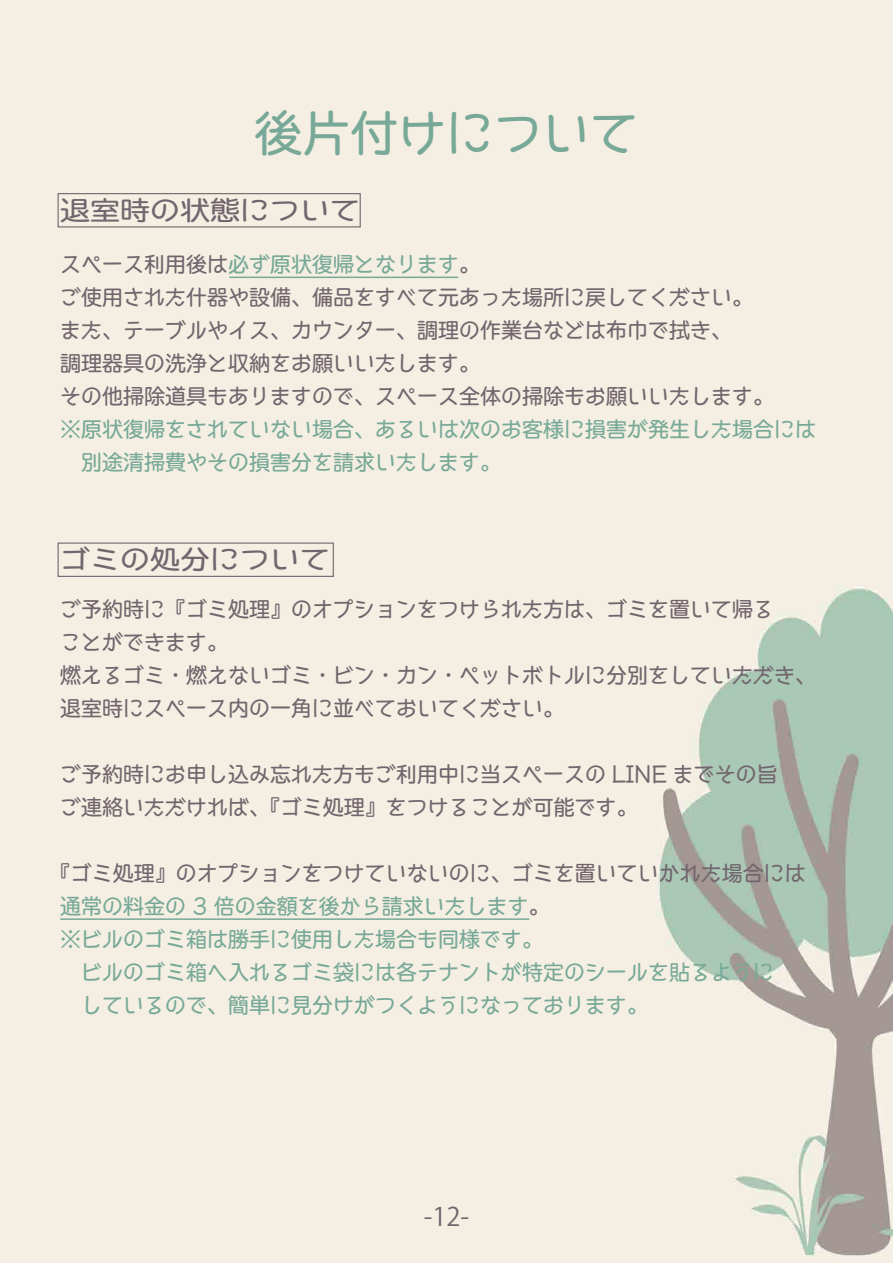
<style>
.page{position:relative;width:893px;height:1263px;background:#fff}
.page>*{position:absolute;margin:0;border:0;box-sizing:border-box;transform-origin:0 0}
.t1{font:500 48px "TB Cine R Go Std";color:#78a998}
.t2{font:500 26.1px "TB Cine R Go Std";color:#72666e;scale:1.15 1}
.t3{font:25.5px "Koz Go Pr 6 N";color:#72666d}
.t4{font:500 21px/33px "TB Cine R Go Std";color:#72666e}
.t5{font:500 21px/33px "TB Cine R Go Std";color:#78a998}
.s1{color:#78a998}
.s2{color:#72666e}
</style>
<div class="page">
<img style="left:0;top:0;width:893px;height:1263px">
<div style="left:58px;top:193px;width:303px;height:34px;border:1px solid #71656d"></div>
<hr style="left:229px;top:277px;width:229px;height:1px;background:#78a998">
<div style="left:58px;top:542px;width:276px;height:35px;border:1px solid #71656d"></div>
<hr style="left:60px;top:918px;width:469px;height:2px;background:#78a998">
<h1 class="t1" style="left:254px;top:91px;width:386px">後片付けについて</h1>
<p class="t2" style="left:60px;top:187px;width:262px">退室時の状態について</p>
<p class="t4" style="left:60px;top:247px;width:716px">スペース利用後は<span class="s1">必ず原状復帰となります</span>。<br>ご使用された什器や設備、備品をすべて元あった場所に戻してください。また、テーブルやイス、カウンター、調理の作業台などは布巾で拭き、<br>調理器具の洗浄と収納をお願いいたします。<br>その他掃除道具もありますので、スペース全体の掃除もお願いいたします。</p>
<p class="t5" style="left:60px;top:412px;width:758px">※原状復帰をされていない場合、あるいは次のお客様に損害が発生した場合には　別途清掃費やその損害分を請求いたします。</p>
<p class="t2" style="left:60px;top:536px;width:236px">ゴミの処分について</p>
<p class="t4" style="left:60px;top:592px;width:758px">ご予約時に『ゴミ処理』のオプションをつけられた方は、ゴミを置いて帰る<br>ことができます。<br>燃えるゴミ・燃えないゴミ・ビン・カン・ペットボトルに分別をしていただき、退室時にスペース内の一角に並べておいてください。</p>
<p class="t4" style="left:60px;top:757px;width:719px">ご予約時にお申し込み忘れた方もご利用中に当スペースの LINE までその旨ご連絡いただければ、『ゴミ処理』をつけることが可能です。</p>
<p class="t5" style="left:60px;top:856px;width:747px;text-indent:-10px"><span class="s2">『ゴミ処理』のオプションをつけていないのに、ゴミを置いていかれた場合には</span>通常の料金の 3 倍の金額を後から請求いたします<span class="s2">。<br></span>※ビルのゴミ箱は勝手に使用した場合も同様です。<br>　ビルのゴミ箱へ入れるゴミ袋には各テナントが特定のシールを貼るように<br>　しているので、簡単に見分けがつくようになっております。</p>
<p class="t3" style="left:424px;top:1202px;width:47px">-12-</p>
</div>
